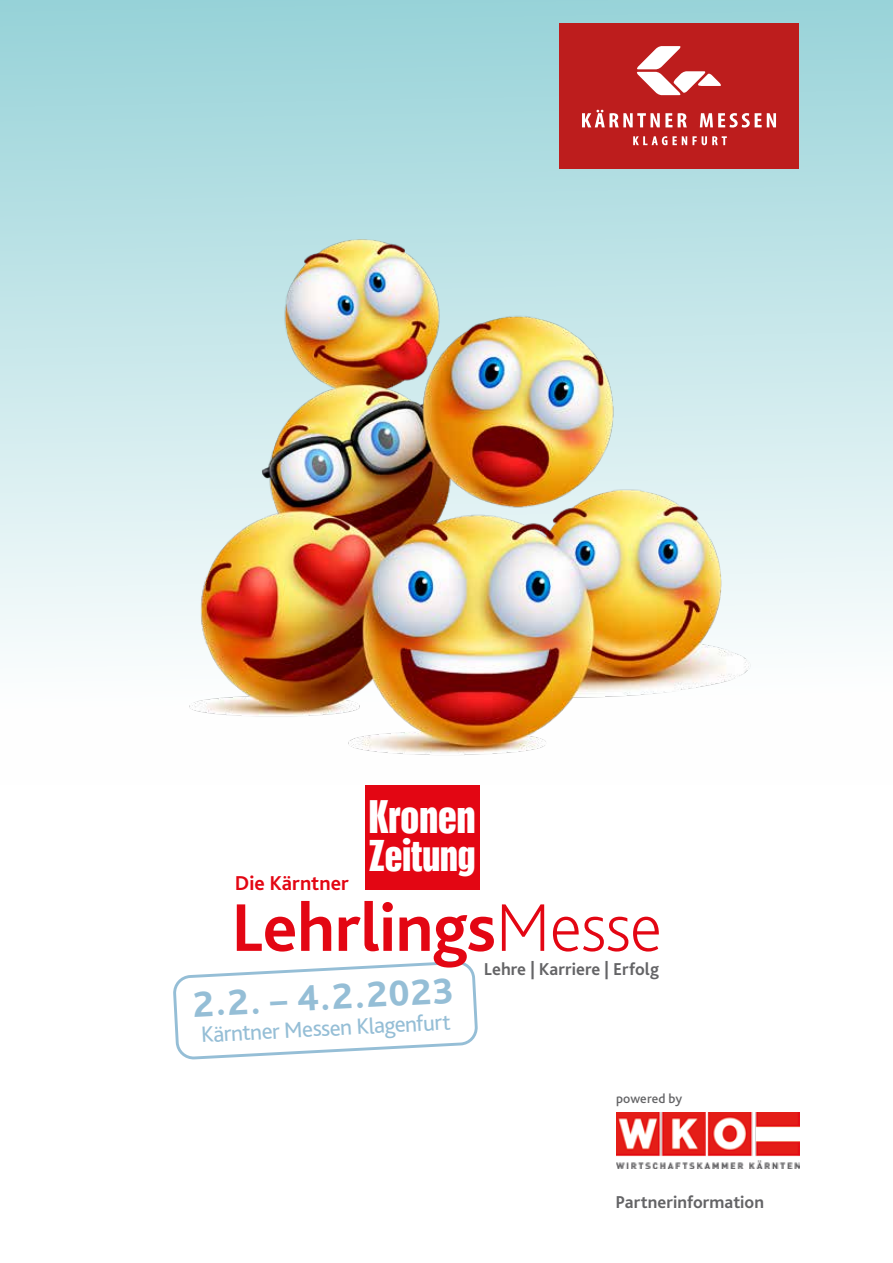
<style>
.page{position:relative;width:893px;height:1263px;background:#fff}
.page>*{position:absolute;margin:0;border:0;box-sizing:border-box;transform-origin:0 0}
.t1{font:700 70.5px "Bliss Pro";letter-spacing:-.005em;color:#e30613}
.t2{font:700 45.75px "Placard Comp";color:#fff}
.t3{font:700 43.2px "Placard Comp";color:#fff}
.t4{font:800 37.65px "Bliss Pro";color:#95bed6}
.t5{font:23.25px "Bliss Pro";color:#95bed6}
.t6{font:700 21px "Bliss Pro";color:#e30613}
.t7{font:700 18px "Bliss Pro";letter-spacing:.005em;color:#646466}
.t8{font:500 13.5px "Bliss Pro";color:#646466}
.s1{font-weight:200}
</style>
<div class="page">
<div style="left:0;top:0;width:893px;height:784px;background:linear-gradient(to bottom,#98d2d8,#fff)"></div>
<img style="left:155px;top:198px;width:606px;height:586px">
<div style="left:365px;top:785px;width:115px;height:105px;background:#e30613"></div>
<img style="left:617px;top:1112px;width:182px;height:57px">
<svg style="left:174px;top:962px;width:303px;height:96px"></svg>
<div style="left:559px;top:23px;width:240px;height:145px;background:#bd1d1d"></div>
<svg style="left:637px;top:46px;width:84px;height:49px"></svg>
<svg style="left:633px;top:136px;width:94px;height:9px"></svg>
<svg style="left:582px;top:110px;width:194px;height:18px"></svg>
<p class="t6" style="left:235px;top:870px;width:115px">Die Kärntner</p>
<h2 class="t2" style="left:368px;top:792px;width:109px">Kronen</h2>
<h3 class="t3" style="left:369px;top:831px;width:108px">Zeitung</h3>
<h1 class="t1" style="left:231px;top:884px;width:432px">Lehrlings<span class="s1">Messe</span></h1>
<p class="t7" style="left:484px;top:957px;width:177px">Lehre | Karriere | Erfolg</p>
<h3 class="t4" style="left:192px;top:981px;width:262px;rotate:-3deg">2.2. – 4.2.2023</h3>
<p class="t5" style="left:200px;top:1020px;width:251px;rotate:-3deg">Kärntner Messen Klagenfurt</p>
<p class="t8" style="left:616px;top:1090px;width:68px">powered by</p>
<p class="t7" style="left:615px;top:1191px;width:150px">Partnerinformation</p>
</div>
